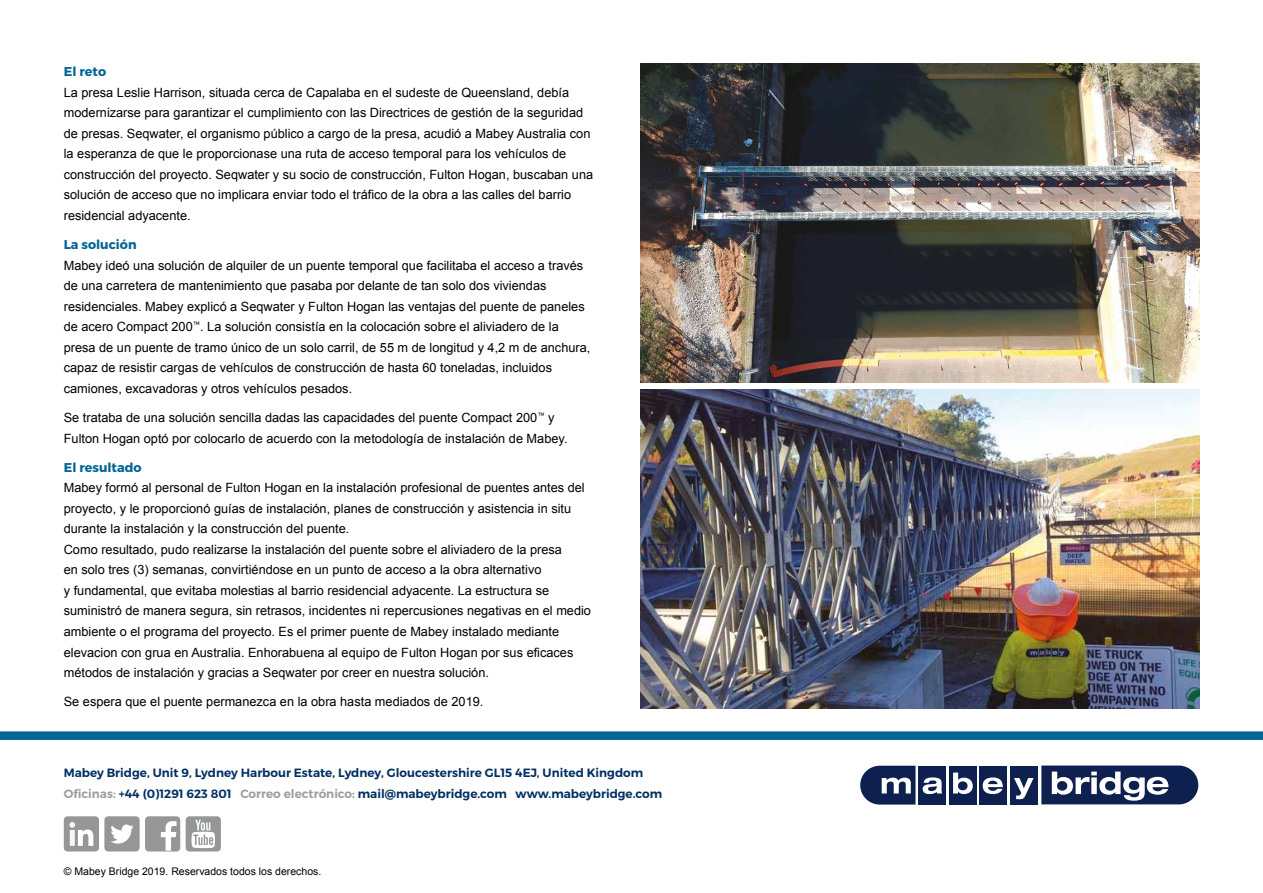
<style>
.page{position:relative;width:1263px;height:893px;background:#fff}
.page>*{position:absolute;margin:0;border:0;box-sizing:border-box;transform-origin:0 0}
.t1{font:12.75px/20.5px "Arial";color:#000}
.t2{font:700 12.75px "Montserrat";color:#006594}
.t3{font:600 12px/20.7px "Montserrat";color:#002f63}
.t4{font:10.5px "Arial";color:#000}
.s1{color:#9d9d9c}
</style>
<div class="page">
<div style="left:979px;top:766px;width:27px;height:38px;background:#0e2050"></div>
<div style="left:1010px;top:766px;width:27px;height:38px;background:#0e2050"></div>
<div style="left:949px;top:766px;width:27px;height:38px;background:#0e2050"></div>
<div style="left:918px;top:766px;width:28px;height:38px;background:#0e2050"></div>
<svg style="left:860px;top:766px;width:55px;height:39px"></svg>
<svg style="left:923px;top:777px;width:20px;height:17px"></svg>
<svg style="left:953px;top:772px;width:20px;height:22px"></svg>
<svg style="left:983px;top:777px;width:20px;height:17px"></svg>
<svg style="left:1014px;top:778px;width:20px;height:21px"></svg>
<svg style="left:1041px;top:765px;width:157px;height:39px"></svg>
<div style="left:0;top:731px;width:1263px;height:9px;background:#006594"></div>
<img style="left:640px;top:64px;width:559px;height:319px">
<img style="left:640px;top:389px;width:559px;height:319px">
<div style="left:186px;top:816px;width:35px;height:35px;background:#949698;border-radius:4px"></div>
<svg style="left:192px;top:820px;width:23px;height:28px"></svg>
<div style="left:145px;top:816px;width:35px;height:35px;background:#949698;border-radius:4px"></div>
<svg style="left:161px;top:821px;width:16px;height:30px"></svg>
<div style="left:64px;top:816px;width:35px;height:35px;background:#949698;border-radius:4px"></div>
<svg style="left:69px;top:822px;width:24px;height:24px"></svg>
<div style="left:104px;top:816px;width:36px;height:35px;background:#949698;border-radius:4px"></div>
<svg style="left:110px;top:824px;width:24px;height:20px"></svg>
<p class="t2" style="left:64px;top:64px;width:44px">El reto</p>
<p class="t1" style="left:64px;top:82px;width:531px">La presa Leslie Harrison, situada cerca de Capalaba en el sudeste de Queensland, debía modernizarse para garantizar el cumplimiento con las Directrices de gestión de la seguridad de presas. Seqwater, el organismo público a cargo de la presa, acudió a Mabey Australia con la esperanza de que le proporcionase una ruta de acceso temporal para los vehículos de construcción del proyecto. Seqwater y su socio de construcción, Fulton Hogan, buscaban una solución de acceso que no implicara enviar todo el tráfico de la obra a las calles del barrio residencial adyacente.</p>
<p class="t2" style="left:64px;top:237px;width:74px">La solución</p>
<p class="t1" style="left:64px;top:255px;width:528px">Mabey ideó una solución de alquiler de un puente temporal que facilitaba el acceso a través de una carretera de mantenimiento que pasaba por delante de tan solo dos viviendas residenciales. Mabey explicó a Seqwater y Fulton Hogan las ventajas del puente de paneles de acero Compact 200<sup>™</sup>. La solución consistía en la colocación sobre el aliviadero de la presa de un puente de tramo único de un solo carril, de 55 m de longitud y 4,2 m de anchura, capaz de resistir cargas de vehículos de construcción de hasta 60 toneladas, incluidos camiones, excavadoras y otros vehículos pesados.</p>
<p class="t1" style="left:64px;top:407px;width:505px">Se trataba de una solución sencilla dadas las capacidades del puente Compact 200<sup>™</sup> y<br>Fulton Hogan optó por colocarlo de acuerdo con la metodología de instalación de Mabey.</p>
<p class="t2" style="left:64px;top:459px;width:79px">El resultado</p>
<p class="t1" style="left:64px;top:477px;width:529px">Mabey formó al personal de Fulton Hogan en la instalación profesional de puentes antes del proyecto, y le proporcionó guías de instalación, planes de construcción y asistencia in situ durante la instalación y la construcción del puente.<br>Como resultado, pudo realizarse la instalación del puente sobre el aliviadero de la presa<br>en solo tres (3) semanas, convirtiéndose en un punto de acceso a la obra alternativo<br>y fundamental, que evitaba molestias al barrio residencial adyacente. La estructura se suministró de manera segura, sin retrasos, incidentes ni repercusiones negativas en el medio ambiente o el programa del proyecto. Es el primer puente de Mabey instalado mediante elevacion con grua en Australia. Enhorabuena al equipo de Fulton Hogan por sus eficaces métodos de instalación y gracias a Seqwater por creer en nuestra solución.</p>
<p class="t1" style="left:64px;top:691px;width:421px">Se espera que el puente permanezca en la obra hasta mediados de 2019.</p>
<p class="t3" style="left:64px;top:762px;width:600px">Mabey Bridge, Unit 9, Lydney Harbour Estate, Lydney, Gloucestershire GL15 4EJ, United Kingdom<br><span class="s1">Oficinas:</span> +44 (0)1291 623 801 <span class="s1">Correo electrónico:</span> mail@mabeybridge.com www.mabeybridge.com</p>
<p class="t4" style="left:64px;top:865px;width:259px">© Mabey Bridge 2019. Reservados todos los derechos.</p>
</div>
